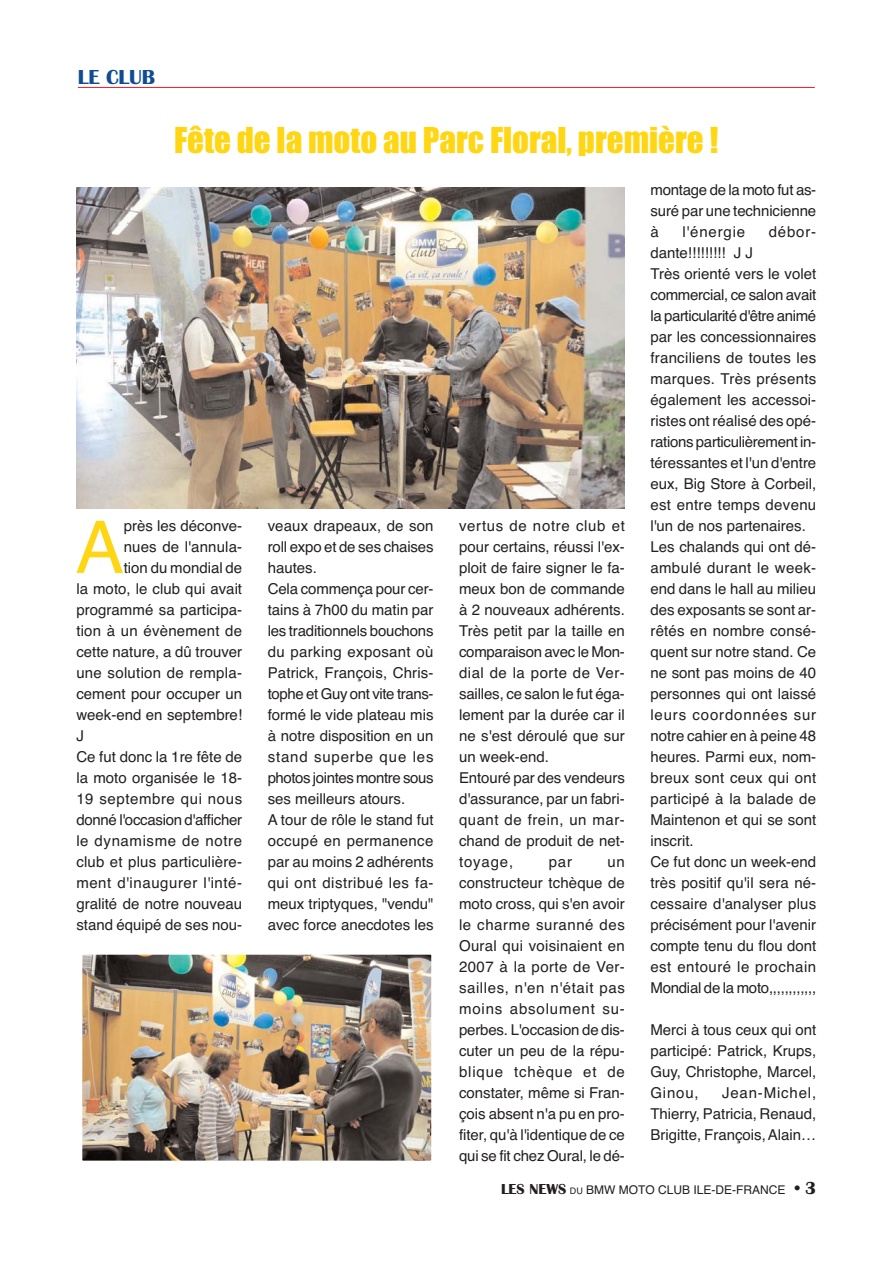
<style>
.page{position:relative;width:893px;height:1263px;background:#fff}
.page>*{position:absolute;margin:0;border:0;box-sizing:border-box;transform-origin:0 0}
.t1{font:72.6px "Helvetica";color:#ffd614}
.t2{font:33px "Impact";color:#ffd614}
.t3{font:700 21px "Britannic";color:#104c95}
.t4{font:15px/21px "Helvetica";color:#231f20;text-align:justify}
.t5{font:15px "Helvetica";letter-spacing:.035em;color:#231f20}
.t6{font:15px "Helvetica";letter-spacing:-.02em;color:#231f20}
.t7{font:15px "Helvetica";letter-spacing:.02em;color:#231f20}
.t8{font:15px "Helvetica";letter-spacing:.04em;color:#231f20}
.t9{font:15px "Helvetica";letter-spacing:.055em;color:#231f20}
.t10{font:12px "Helvetica";color:#231f20}
.s1{font-family:"Britannic";font-weight:700;font-size:15px}
.s2{font-size:9px}
.s3{font-family:"Britannic";font-weight:700;font-size:18px}
</style>
<div class="page">
<hr style="left:78px;top:87px;width:737px;height:1px;background:#ed2025">
<img style="left:83px;top:956px;width:347px;height:204px">
<div style="left:76px;top:949px;width:361px;height:218px;border:6px solid #fff"></div>
<img style="left:76px;top:188px;width:549px;height:320px">
<h3 class="t3" style="left:78px;top:69px;width:79px">LE CLUB</h3>
<h2 class="t2" style="left:174px;top:129px;width:546px">Fête de la moto au Parc Floral, première !</h2>
<h1 class="t1" style="left:75px;top:521px;width:50px">A</h1>
<p class="t4" style="left:124px;top:517px;width:120px">près les déconve-</p>
<p class="t4" style="left:124px;top:538px;width:120px">nues de l'annula-</p>
<p class="t4" style="left:124px;top:559px;width:120px">tion du mondial de</p>
<p class="t4" style="left:76px;top:580px;width:167px">la moto, le club qui avait</p>
<p class="t4" style="left:76px;top:601px;width:167px">programmé sa participa-</p>
<p class="t4" style="left:76px;top:622px;width:167px">tion à un évènement de</p>
<p class="t4" style="left:76px;top:643px;width:167px">cette nature, a dû trouver</p>
<p class="t7" style="left:76px;top:667px;width:167px">une solution de rempla-</p>
<p class="t4" style="left:76px;top:685px;width:167px">cement pour occuper un</p>
<p class="t4" style="left:76px;top:706px;width:167px">week-end en septembre!</p>
<p class="t4" style="left:76px;top:727px;width:9px">J</p>
<p class="t4" style="left:76px;top:748px;width:167px">Ce fut donc la 1re fête de</p>
<p class="t4" style="left:76px;top:769px;width:167px">la moto organisée le 18-</p>
<p class="t5" style="left:76px;top:793px;width:167px">19 septembre qui nous</p>
<p class="t6" style="left:76px;top:814px;width:167px">donné l'occasion d'afficher</p>
<p class="t8" style="left:76px;top:835px;width:167px">le dynamisme de notre</p>
<p class="t4" style="left:76px;top:853px;width:167px">club et plus particulière-</p>
<p class="t5" style="left:76px;top:877px;width:167px">ment d'inaugurer l'inté-</p>
<p class="t4" style="left:76px;top:895px;width:167px">gralité de notre nouveau</p>
<p class="t4" style="left:76px;top:916px;width:167px">stand équipé de ses nou-</p>
<p class="t4" style="left:650px;top:181px;width:167px">montage de la moto fut as&shy;suré par une technicienne à</p>
<p class="t9" style="left:682px;top:226px;width:64px">l'énergie</p>
<p class="t4" style="left:769px;top:223px;width:49px">débor-</p>
<p class="t4" style="left:650px;top:244px;width:167px;text-align:left">dante!!!!!!!!! J J<br>Très orienté vers le volet commercial, ce salon avait la particularité d'être animé par les concessionnaires franciliens de toutes les marques. Très présents également les accessoi&shy;ristes ont réalisé des opé&shy;rations particulièrement in&shy;téressantes et l'un d'entre eux, Big Store à Corbeil, est entre temps devenu l'un de nos partenaires.<br>Les chalands qui ont dé&shy;ambulé durant le week&shy;end dans le hall au milieu des exposants se sont ar&shy;rêtés en nombre consé&shy;quent sur notre stand. Ce ne sont pas moins de 40 personnes qui ont laissé leurs coordonnées sur notre cahier en à peine 48 heures. Parmi eux, nom&shy;breux sont ceux qui ont participé à la balade de<br>Maintenon et qui se sont inscrit.<br>Ce fut donc un week-end très positif qu'il sera né&shy;cessaire d'analyser plus précisément pour l'avenir compte tenu du flou dont est entouré le prochain<br>Mondial de la moto,,,,,,,,,,,,</p>
<p class="t4" style="left:650px;top:1021px;width:167px">Merci à tous ceux qui ont participé: Patrick, Krups, Guy, Christophe, Marcel, Ginou,</p>
<p class="t4" style="left:268px;top:517px;width:167px;text-align:left">veaux drapeaux, de son roll expo et de ses chaises hautes.<br>Cela commença pour cer&shy;tains à 7h00 du matin par les traditionnels bouchons du parking exposant où<br>Patrick, François, Chris&shy;tophe et Guy ont vite trans&shy;formé le vide plateau mis à notre disposition en un stand superbe que les photos jointes montre sous ses meilleurs atours.<br>A tour de rôle le stand fut occupé en permanence par au moins 2 adhérents qui ont distribué les fa&shy;meux triptyques, "vendu" avec force anecdotes les</p>
<p class="t4" style="left:459px;top:517px;width:167px;text-align:left">vertus de notre club et pour certains, réussi l'ex&shy;ploit de faire signer le fa&shy;meux bon de commande à 2 nouveaux adhérents.<br>Très petit par la taille en comparaison avec le Mon&shy;dial de la porte de Ver&shy;sailles, ce salon le fut éga&shy;lement par la durée car il ne s'est déroulé que sur un week-end.<br>Entouré par des vendeurs d'assurance, par un fabri&shy;quant de frein, un mar&shy;chand de produit de net&shy;toyage,</p>
<p class="t4" style="left:549px;top:853px;width:25px">par</p>
<p class="t4" style="left:459px;top:853px;width:167px;text-indent:148px">un constructeur tchèque de moto cross, qui s'en avoir le charme suranné des Oural qui voisinaient en 2007 à la porte de Ver&shy;sailles, n'en n'était pas moins absolument su&shy;perbes. L'occasion de dis&shy;cuter un peu de la répu&shy;blique tchèque et de constater, même si Fran&shy;çois absent n'a pu en pro&shy;fiter, qu'à l'identique de ce qui se fit chez Oural, le dé-</p>
<p class="t4" style="left:650px;top:1084px;width:167px;text-indent:72px">Jean-Michel, Thierry, Patricia, Renaud, Brigitte, François, Alain…</p>
<p class="t10" style="left:501px;top:1185px;width:317px"><span class="s1">LES NEWS</span> <span class="s2">DU</span> BMW MOTO CLUB ILE-DE-FRANCE <span class="s3">• 3</span></p>
</div>
